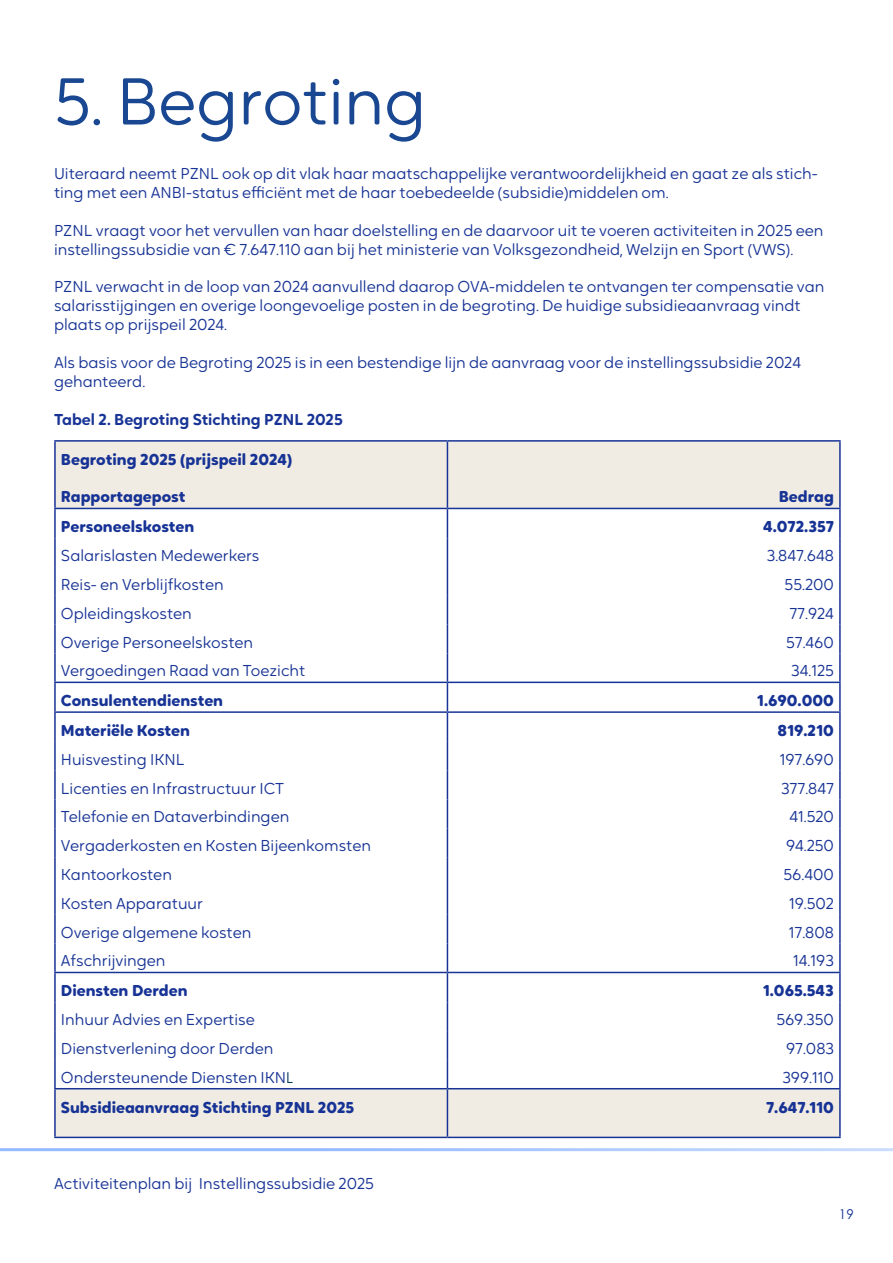
<style>
.page{position:relative;width:893px;height:1263px;background:#fff}
.page>*{position:absolute;margin:0;border:0;box-sizing:border-box;transform-origin:0 0}
.Page_Title_Left{font:66px "Oktah Round";color:#194791}
.t1{font:15.75px/18.9px "Oktah Round";color:#173395}
.t2{font:700 15.75px "Oktah Round";color:#173395}
.t3{font:600 15.75px "Oktah Round";color:#173395}
.t4{font:13.5px "Century Gothic Pro";color:#173395}
.s1{font-family:"Century Gothic Pro";font-size:15px;color:#053c5b}
</style>
<div class="page">
<div style="left:56px;top:442px;width:783px;height:66px;background:#f1ece3"></div>
<hr style="left:54px;top:509px;width:2px;height:29px;background:#173395">
<hr style="left:54px;top:538px;width:2px;height:29px;background:#173395">
<hr style="left:54px;top:567px;width:2px;height:29px;background:#173395">
<hr style="left:54px;top:596px;width:2px;height:29px;background:#173395">
<hr style="left:54px;top:625px;width:2px;height:28px;background:#173395">
<hr style="left:54px;top:653px;width:2px;height:29px;background:#173395">
<hr style="left:54px;top:713px;width:2px;height:29px;background:#173395">
<hr style="left:54px;top:742px;width:2px;height:29px;background:#173395">
<hr style="left:54px;top:771px;width:2px;height:28px;background:#173395">
<hr style="left:54px;top:799px;width:2px;height:29px;background:#173395">
<hr style="left:54px;top:828px;width:2px;height:29px;background:#173395">
<hr style="left:54px;top:857px;width:2px;height:29px;background:#173395">
<hr style="left:54px;top:886px;width:2px;height:29px;background:#173395">
<hr style="left:54px;top:973px;width:2px;height:29px;background:#173395">
<hr style="left:54px;top:1002px;width:2px;height:29px;background:#173395">
<hr style="left:54px;top:1031px;width:2px;height:29px;background:#173395">
<hr style="left:54px;top:1060px;width:2px;height:28px;background:#173395">
<hr style="left:839px;top:509px;width:2px;height:29px;background:#173395">
<hr style="left:839px;top:538px;width:2px;height:29px;background:#173395">
<hr style="left:839px;top:567px;width:2px;height:29px;background:#173395">
<hr style="left:839px;top:596px;width:2px;height:29px;background:#173395">
<hr style="left:839px;top:625px;width:2px;height:28px;background:#173395">
<hr style="left:839px;top:653px;width:2px;height:29px;background:#173395">
<hr style="left:839px;top:713px;width:2px;height:29px;background:#173395">
<hr style="left:839px;top:742px;width:2px;height:29px;background:#173395">
<hr style="left:839px;top:771px;width:2px;height:28px;background:#173395">
<hr style="left:839px;top:799px;width:2px;height:29px;background:#173395">
<hr style="left:839px;top:828px;width:2px;height:29px;background:#173395">
<hr style="left:839px;top:857px;width:2px;height:29px;background:#173395">
<hr style="left:839px;top:886px;width:2px;height:29px;background:#173395">
<hr style="left:839px;top:973px;width:2px;height:29px;background:#173395">
<hr style="left:839px;top:1002px;width:2px;height:29px;background:#173395">
<hr style="left:839px;top:1031px;width:2px;height:29px;background:#173395">
<hr style="left:839px;top:1060px;width:2px;height:28px;background:#173395">
<hr style="left:54px;top:1088px;width:393px;height:1px;background:#173395">
<hr style="left:54px;top:1089px;width:2px;height:48px;background:#173395">
<hr style="left:447px;top:1088px;width:394px;height:1px;background:#173395">
<hr style="left:839px;top:1089px;width:2px;height:48px;background:#173395">
<hr style="left:54px;top:1137px;width:393px;height:1px;background:#173395">
<hr style="left:447px;top:1137px;width:394px;height:1px;background:#173395">
<hr style="left:54px;top:915px;width:2px;height:29px;background:#173395">
<hr style="left:839px;top:915px;width:2px;height:29px;background:#173395">
<hr style="left:54px;top:944px;width:2px;height:28px;background:#173395">
<hr style="left:839px;top:944px;width:2px;height:28px;background:#173395">
<hr style="left:54px;top:972px;width:393px;height:1px;background:#173395">
<hr style="left:447px;top:972px;width:394px;height:1px;background:#173395">
<hr style="left:54px;top:682px;width:393px;height:1px;background:#173395">
<hr style="left:54px;top:683px;width:2px;height:28px;background:#173395">
<hr style="left:447px;top:682px;width:394px;height:1px;background:#173395">
<svg style="left:55px;top:509px;width:785px;height:628px"></svg>
<hr style="left:839px;top:683px;width:2px;height:28px;background:#173395">
<hr style="left:54px;top:711px;width:393px;height:2px;background:#173395">
<hr style="left:447px;top:711px;width:394px;height:2px;background:#173395">
<hr style="left:54px;top:440px;width:393px;height:2px;background:#173395">
<hr style="left:54px;top:442px;width:2px;height:66px;background:#173395">
<hr style="left:447px;top:440px;width:394px;height:2px;background:#173395">
<hr style="left:447px;top:442px;width:1px;height:66px;background:#173395">
<hr style="left:839px;top:442px;width:2px;height:66px;background:#173395">
<hr style="left:54px;top:508px;width:393px;height:1px;background:#173395">
<hr style="left:447px;top:508px;width:394px;height:1px;background:#173395">
<hr style="left:0;top:1148px;width:893px;height:3px;background:#95baff">
<p class="Page_Title_Left" style="left:54px;top:54px;width:374px">5. Begroting</p>
<p class="t1" style="left:54px;top:163px;width:765px">Uiteraard neemt PZNL ook op dit vlak haar maatschappelijke verantwoordelijkheid en gaat ze als stich&shy;ting met een ANBI-status efficiënt met de haar toebedeelde (subsidie)middelen om.</p>
<p class="t1" style="left:54px;top:220px;width:771px">PZNL vraagt voor het vervullen van haar doelstelling en de daarvoor uit te voeren activiteiten in 2025 een instellingssubsidie van € 7.647.110 aan bij het ministerie van Volksgezondheid, Welzijn en Sport (VWS).</p>
<p class="t1" style="left:54px;top:277px;width:772px">PZNL verwacht in de loop van 2024 aanvullend daarop OVA-middelen te ontvangen ter compensatie van salarisstijgingen en overige loongevoelige posten in de begroting. De huidige subsidieaanvraag vindt plaats op prijspeil 2024.</p>
<p class="t1" style="left:54px;top:352px;width:749px">Als basis voor de Begroting 2025 is in een bestendige lijn de aanvraag voor de instellingssubsidie 2024 gehanteerd.</p>
<p class="t3" style="left:54px;top:407px;width:290px">Tabel 2. Begroting Stichting PZNL 2025</p>
<p class="t2" style="left:61px;top:447px;width:233px">Begroting 2025 (prijspeil 2024)</p>
<p class="t2" style="left:61px;top:485px;width:126px">Rapportagepost</p>
<p class="t2" style="left:779px;top:485px;width:57px">Bedrag</p>
<p class="t2" style="left:61px;top:514px;width:135px">Personeelskosten</p>
<p class="t2" style="left:763px;top:514px;width:72px">4.072.357</p>
<p class="t1" style="left:61px;top:545px;width:200px">Salarislasten Medewerkers</p>
<p class="t1" style="left:767px;top:545px;width:69px">3.847.648</p>
<p class="t1" style="left:61px;top:574px;width:164px">Reis- en Verblijfkosten</p>
<p class="t1" style="left:785px;top:574px;width:51px">55.200</p>
<p class="t1" style="left:61px;top:603px;width:132px">Opleidingskosten</p>
<p class="t1" style="left:789px;top:603px;width:46px">77.924</p>
<p class="t1" style="left:61px;top:632px;width:194px">Overige Personeelskosten</p>
<p class="t1" style="left:786px;top:632px;width:49px">57.460</p>
<p class="t1" style="left:61px;top:660px;width:246px">Vergoedingen Raad van Toezicht</p>
<p class="t1" style="left:791px;top:660px;width:44px">34.125</p>
<p class="t2" style="left:61px;top:688px;width:164px">Consulentendiensten</p>
<p class="t2" style="left:757px;top:688px;width:78px">1.690.000</p>
<p class="t2" style="left:61px;top:718px;width:130px">Materiële Kosten</p>
<p class="t2" style="left:777px;top:718px;width:58px">819.210</p>
<p class="t1" style="left:61px;top:749px;width:125px">Huisvesting IKNL</p>
<p class="t1" style="left:780px;top:749px;width:56px">197.690</p>
<p class="t1" style="left:61px;top:778px;width:225px">Licenties en Infrastructuur ICT</p>
<p class="t1" style="left:781px;top:778px;width:54px">377.847</p>
<p class="t1" style="left:61px;top:806px;width:230px">Telefonie en Dataverbindingen</p>
<p class="t1" style="left:789px;top:806px;width:46px">41.520</p>
<p class="t1" style="left:61px;top:835px;width:312px">Vergaderkosten en Kosten Bijeenkomsten</p>
<p class="t1" style="left:786px;top:835px;width:49px">94.250</p>
<p class="t1" style="left:61px;top:864px;width:113px">Kantoorkosten</p>
<p class="t1" style="left:783px;top:864px;width:52px">56.400</p>
<p class="t1" style="left:61px;top:893px;width:143px">Kosten Apparatuur</p>
<p class="t1" style="left:789px;top:893px;width:46px">19.502</p>
<p class="t1" style="left:61px;top:922px;width:192px">Overige algemene kosten</p>
<p class="t1" style="left:789px;top:922px;width:47px">17.808</p>
<p class="t1" style="left:61px;top:951px;width:106px">Afschrijvingen</p>
<p class="t1" style="left:793px;top:951px;width:42px">14.193</p>
<p class="t2" style="left:61px;top:978px;width:128px">Diensten Derden</p>
<p class="t2" style="left:763px;top:978px;width:72px">1.065.543</p>
<p class="t1" style="left:61px;top:1009px;width:195px">Inhuur Advies en Expertise</p>
<p class="t1" style="left:776px;top:1009px;width:59px">569.350</p>
<p class="t1" style="left:61px;top:1038px;width:214px">Dienstverlening door Derden</p>
<p class="t1" style="left:786px;top:1038px;width:49px">97.083</p>
<p class="t1" style="left:61px;top:1067px;width:234px">Ondersteunende Diensten IKN<span class="s1">L</span></p>
<p class="t1" style="left:782px;top:1067px;width:53px">399.110</p>
<p class="t2" style="left:61px;top:1095px;width:295px">Subsidieaanvraag Stichting PZNL 2025</p>
<p class="t2" style="left:766px;top:1095px;width:69px">7.647.110</p>
<p class="t1" style="left:54px;top:1173px;width:321px">Activiteitenplan bij Instellingssubsidie 2025</p>
<p class="t4" style="left:839px;top:1206px;width:16px">19</p>
</div>
